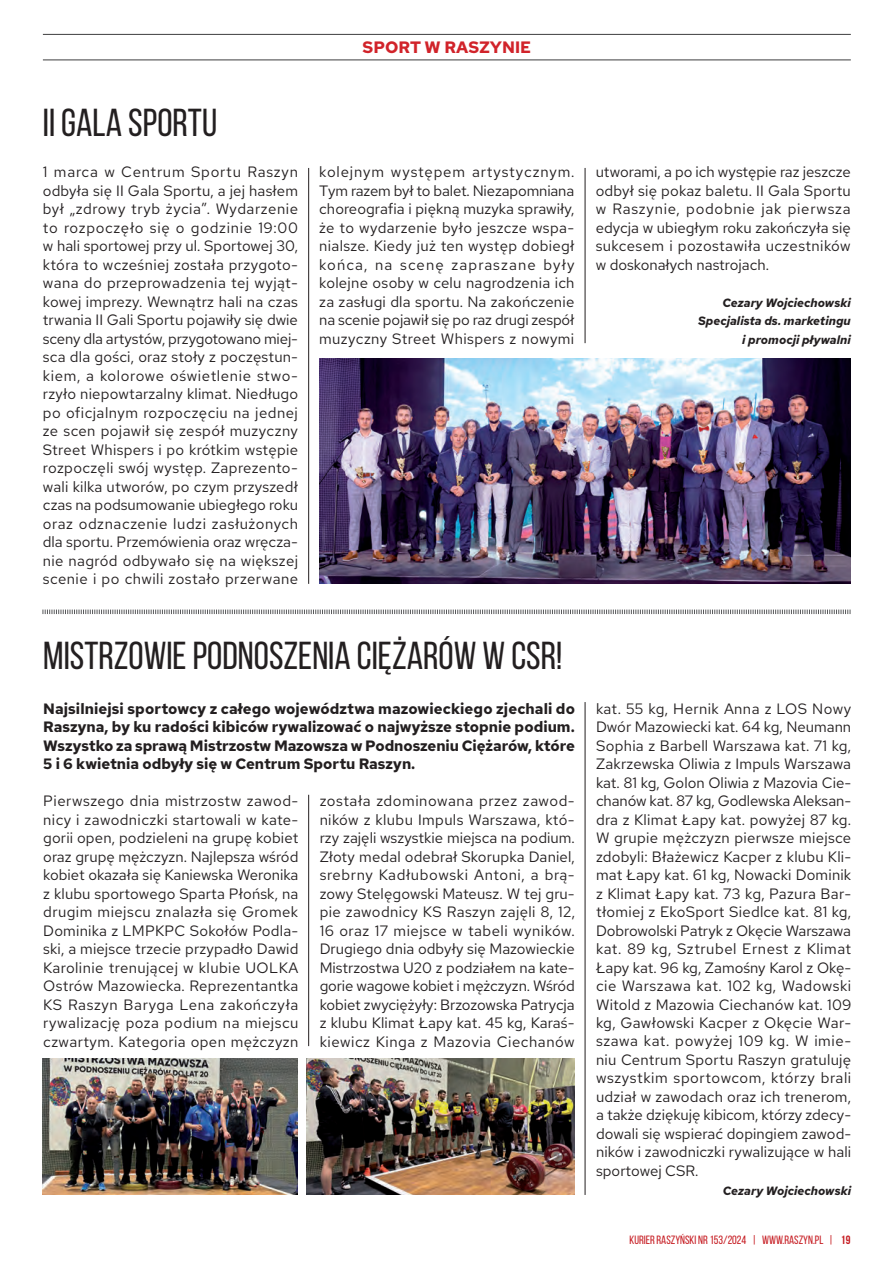
<style>
.page{position:relative;width:893px;height:1263px;background:#fff}
.page>*{position:absolute;margin:0;border:0;box-sizing:border-box;transform-origin:0 0}
._01_tytul{font:39px "Bebas Neue";color:#231f20}
.t1{font:700 16.5px "Red Hat Text";color:#d1232a}
._03_tekst{font:15px/18.5px "Red Hat Text";letter-spacing:.02em;color:#231f20;text-align:justify}
._03_tekst-2{font:700 15px/18.5px "Red Hat Text";color:#231f20;text-align:justify}
._03_tekst-3{font:italic 700 12px "Red Hat Text";color:#231f20}
.t2{font:12px "Bebas Neue";color:#c61c22}
.s1{font-weight:700}
</style>
<div class="page">
<hr style="left:43px;top:34px;width:808px;height:1px;background:#3e3e3f">
<hr style="left:43px;top:60px;width:808px;height:1px;background:#3e3e3f">
<hr style="left:308px;top:168px;width:1px;height:416px;background:#231f20">
<hr style="left:308px;top:795px;width:1px;height:251px;background:#231f20">
<hr style="left:585px;top:168px;width:1px;height:175px;background:#231f20">
<hr style="left:585px;top:702px;width:1px;height:493px;background:#231f20">
<img style="left:319px;top:358px;width:532px;height:226px">
<img style="left:43px;top:1059px;width:255px;height:136px">
<img style="left:306px;top:1059px;width:268px;height:136px">
<svg style="left:42px;top:609px;width:809px;height:6px"></svg>
<p class="t1" style="left:363px;top:36px;width:170px">SPORT W RASZYNIE</p>
<p class="_01_tytul" style="left:43px;top:101px;width:176px">II GALA SPORTU</p>
<p class="_03_tekst" style="left:43px;top:162px;width:257px">1 marca w Centrum Sportu Raszyn odbyła się II Gala Sportu, a jej hasłem był „zdrowy tryb życia”. Wydarzenie to rozpoczęło się o godzinie 19:00 w hali sportowej przy ul. Sportowej 30, która to wcześniej została przygoto&shy;wana do przeprowadzenia tej wyjąt&shy;kowej imprezy. Wewnątrz hali na czas trwania II Gali Sportu pojawiły się dwie sceny dla artystów, przygotowano miej&shy;sca dla gości, oraz stoły z poczęstun&shy;kiem, a kolorowe oświetlenie stwo&shy;rzyło niepowtarzalny klimat. Niedługo po oficjalnym rozpoczęciu na jednej ze scen pojawił się zespół muzyczny Street Whispers i po krótkim wstępie rozpoczęli swój występ. Zaprezento&shy;wali kilka utworów, po czym przyszedł czas na podsumowanie ubiegłego roku oraz odznaczenie ludzi zasłużonych dla sportu. Przemówienia oraz wręcza&shy;nie nagród odbywało się na większej scenie i po chwili zostało przerwane</p>
<p class="_03_tekst" style="left:319px;top:162px;width:257px">kolejnym występem artystycznym.<br>Tym razem był to balet. Niezapomniana choreografia i piękną muzyka sprawiły, że to wydarzenie było jeszcze wspa&shy;nialsze. Kiedy już ten występ dobiegł końca, na scenę zapraszane były kolejne osoby w celu nagrodzenia ich za zasługi dla sportu. Na zakończenie na scenie pojawił się po raz drugi zespół muzyczny Street Whispers z nowymi</p>
<p class="_03_tekst" style="left:596px;top:162px;width:257px">utworami, a po ich występie raz jeszcze odbył się pokaz baletu. II Gala Sportu w Raszynie, podobnie jak pierwsza edycja w ubiegłym roku zakończyła się sukcesem i pozostawiła uczestników w doskonałych nastrojach.</p>
<p class="_03_tekst-3" style="left:722px;top:294px;width:130px">Cezary Wojciechowski</p>
<p class="_03_tekst-3" style="left:698px;top:313px;width:154px">Specjalista ds. marketingu</p>
<p class="_03_tekst-3" style="left:742px;top:331px;width:110px">i promocji pływalni</p>
<p class="_01_tytul" style="left:43px;top:634px;width:520px">MISTRZOWIE PODNOSZENIA CIĘŻARÓW W CSR!</p>
<p class="_03_tekst-2" style="left:43px;top:699px;width:533px">Najsilniejsi sportowcy z całego województwa mazowieckiego zjechali do Raszyna, by ku radości kibiców rywalizować o najwyższe stopnie podium.<br>Wszystko za sprawą Mistrzostw Mazowsza w Podnoszeniu Ciężarów, które 5 i 6 kwietnia odbyły się w Centrum Sportu Raszyn.</p>
<p class="_03_tekst" style="left:43px;top:791px;width:257px">Pierwszego dnia mistrzostw zawod&shy;nicy i zawodniczki startowali w kate&shy;gorii open, podzieleni na grupę kobiet oraz grupę mężczyzn. Najlepsza wśród kobiet okazała się Kaniewska Weronika z klubu sportowego Sparta Płońsk, na drugim miejscu znalazła się Gromek Dominika z LMPKPC Sokołów Podla&shy;ski, a miejsce trzecie przypadło Dawid Karolinie trenującej w klubie UOLKA Ostrów Mazowiecka. Reprezentantka KS Raszyn Baryga Lena zakończyła rywalizację poza podium na miejscu czwartym. Kategoria open mężczyzn</p>
<p class="_03_tekst" style="left:320px;top:791px;width:257px">została zdominowana przez zawod&shy;ników z klubu Impuls Warszawa, któ&shy;rzy zajęli wszystkie miejsca na podium.<br>Złoty medal odebrał Skorupka Daniel, srebrny Kadłubowski Antoni, a brą&shy;zowy Stelęgowski Mateusz. W tej gru&shy;pie zawodnicy KS Raszyn zajęli 8, 12, 16 oraz 17 miejsce w tabeli wyników.<br>Drugiego dnia odbyły się Mazowieckie Mistrzostwa U20 z podziałem na kate&shy;gorie wagowe kobiet i mężczyzn. Wśród kobiet zwyciężyły: Brzozowska Patrycja z klubu Klimat Łapy kat. 45 kg, Karaś&shy;kiewicz Kinga z Mazovia Ciechanów</p>
<p class="_03_tekst" style="left:596px;top:699px;width:257px">kat. 55 kg, Hernik Anna z LOS Nowy Dwór Mazowiecki kat. 64 kg, Neumann Sophia z Barbell Warszawa kat. 71 kg, Zakrzewska Oliwia z Impuls Warszawa kat. 81 kg, Golon Oliwia z Mazovia Cie&shy;chanów kat. 87 kg, Godlewska Aleksan&shy;dra z Klimat Łapy kat. powyżej 87 kg.<br>W grupie mężczyzn pierwsze miejsce zdobyli: Błażewicz Kacper z klubu Kli&shy;mat Łapy kat. 61 kg, Nowacki Dominik z Klimat Łapy kat. 73 kg, Pazura Bar&shy;tłomiej z EkoSport Siedlce kat. 81 kg, Dobrowolski Patryk z Okęcie Warszawa kat. 89 kg, Sztrubel Ernest z Klimat Łapy kat. 96 kg, Zamośny Karol z Okę&shy;cie Warszawa kat. 102 kg, Wadowski Witold z Mazowia Ciechanów kat. 109 kg, Gawłowski Kacper z Okęcie War&shy;szawa kat. powyżej 109 kg. W imie&shy;niu Centrum Sportu Raszyn gratuluję wszystkim sportowcom, którzy brali udział w zawodach oraz ich trenerom, a także dziękuję kibicom, którzy zdecy&shy;dowali się wspierać dopingiem zawod&shy;ników i zawodniczki rywalizujące w hali sportowej CSR.</p>
<p class="_03_tekst-3" style="left:723px;top:1182px;width:130px">Cezary Wojciechowski</p>
<p class="t2" style="left:629px;top:1233px;width:222px">KURIER RASZYŃSKI NR 153/2024 | WWW.RASZYN.PL | <span class="s1">19</span></p>
</div>
